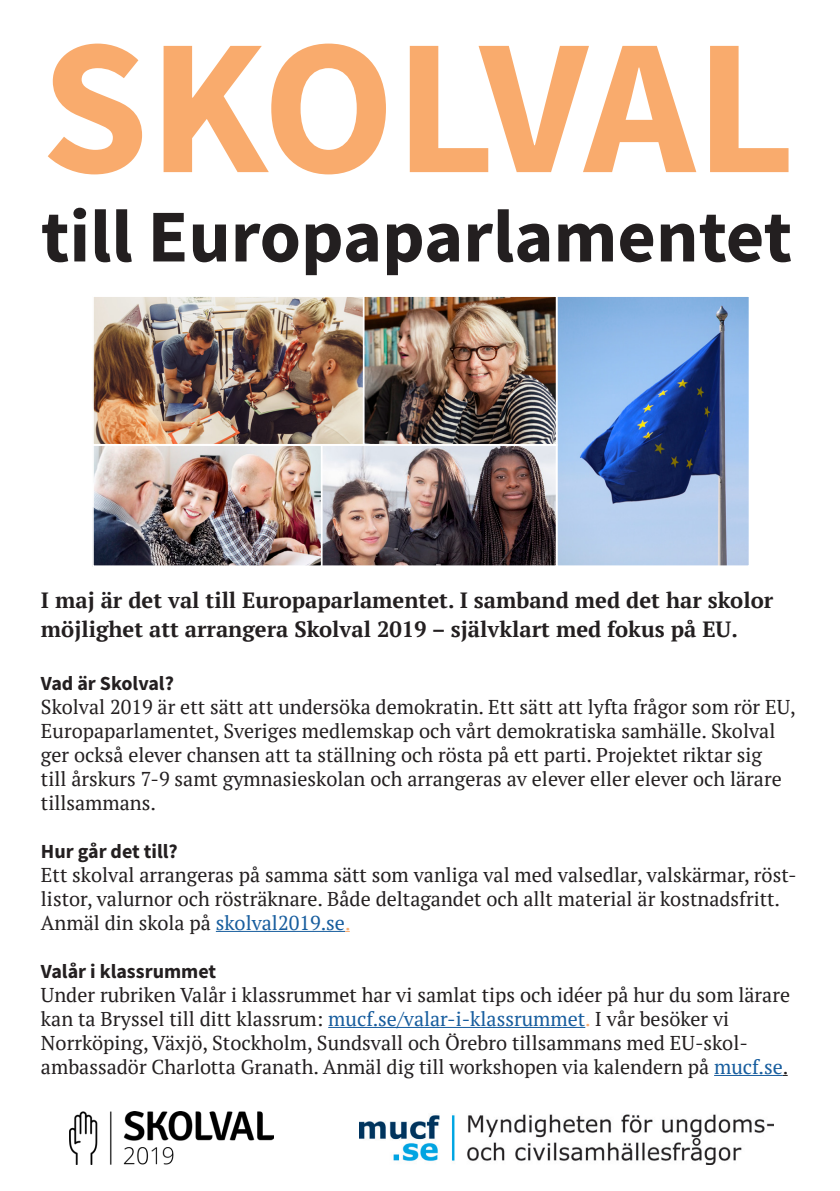
<style>
.page{position:relative;width:840px;height:1191px;background:#fff}
.page>*{position:absolute;margin:0;border:0;box-sizing:border-box;transform-origin:0 0}
.t1{font:700 193.6px "Source Sans Pro";letter-spacing:-.01em;color:#f9ab6d}
.t2{font:700 74.4px "Source Sans Pro";color:#231f20}
.t3{font:700 22px/28.8px "PT Serif";color:#231f20}
.t4{font:20px/24px "PT Serif";color:#231f20}
.t5{font:700 20px "Source Sans Pro";color:#231f20}
.s1{color:#175d9e}
.s2{color:#f9ab6d}
</style>
<div class="page">
<img style="left:95px;top:298px;width:652px;height:266px">
<div style="left:555px;top:295px;width:195px;height:272px;border:2px solid #fff"></div>
<div style="left:92px;top:295px;width:272px;height:151px;border:2px solid #fff"></div>
<div style="left:362px;top:295px;width:195px;height:151px;border:2px solid #fff"></div>
<div style="left:320px;top:444px;width:237px;height:123px;border:2px solid #fff"></div>
<div style="left:92px;top:444px;width:230px;height:123px;border:2px solid #fff"></div>
<hr style="left:216px;top:931px;width:129px;height:1px;background:#175d9e">
<hr style="left:328px;top:1027px;width:257px;height:1px;background:#175d9e">
<hr style="left:713px;top:1075px;width:69px;height:1px;background:#175d9e">
<img style="left:69px;top:1111px;width:204px;height:53px">
<img style="left:359px;top:1114px;width:413px;height:50px">
<p class="t1" style="left:41px;top:-23px;width:755px">SKOLVAL</p>
<p class="t2" style="left:41px;top:186px;width:752px">till Europaparlamentet</p>
<p class="t3" style="left:41px;top:585px;width:733px">I maj är det val till Europaparlamentet. I samband med det har skolor möjlighet att arrangera Skolval 2019 – självklart med fokus på EU.</p>
<p class="t5" style="left:41px;top:669px;width:134px">Vad är Skolval?</p>
<p class="t4" style="left:41px;top:694px;width:756px">Skolval 2019 är ett sätt att undersöka demokratin. Ett sätt att lyfta frågor som rör EU, Europaparlamentet, Sveriges medlemskap och vårt demokratiska samhälle. Skolval ger också elever chansen att ta ställning och rösta på ett parti. Projektet riktar sig<br>till årskurs 7-9 samt gymnasieskolan och arrangeras av elever eller elever och lärare tillsammans.</p>
<p class="t5" style="left:41px;top:837px;width:138px">Hur går det till?</p>
<p class="t4" style="left:41px;top:862px;width:756px">Ett skolval arrangeras på samma sätt som vanliga val med valsedlar, valskärmar, röst&shy;listor, valurnor och rösträknare. Både deltagandet och allt material är kostnadsfritt.<br>Anmäl din skola på <span class="s1">skolval2019.se</span><span class="s2">.</span></p>
<p class="t5" style="left:41px;top:957px;width:177px">Valår i klassrummet</p>
<p class="t4" style="left:41px;top:982px;width:750px">Under rubriken Valår i klassrummet har vi samlat tips och idéer på hur du som lärare kan ta Bryssel till ditt klassrum: <span class="s1">mucf.se/valar-i-klassrummet</span><span class="s2">.</span> I vår besöker vi</p>
<p class="t4" style="left:41px;top:1030px;width:708px">Norrköping, Växjö, Stockholm, Sundsvall och Örebro tillsammans med EU-skol-</p>
<p class="t4" style="left:41px;top:1054px;width:748px">ambassadör Charlotta Granath. Anmäl dig till workshopen via kalendern på <span class="s1">mucf.se</span>.</p>
</div>
